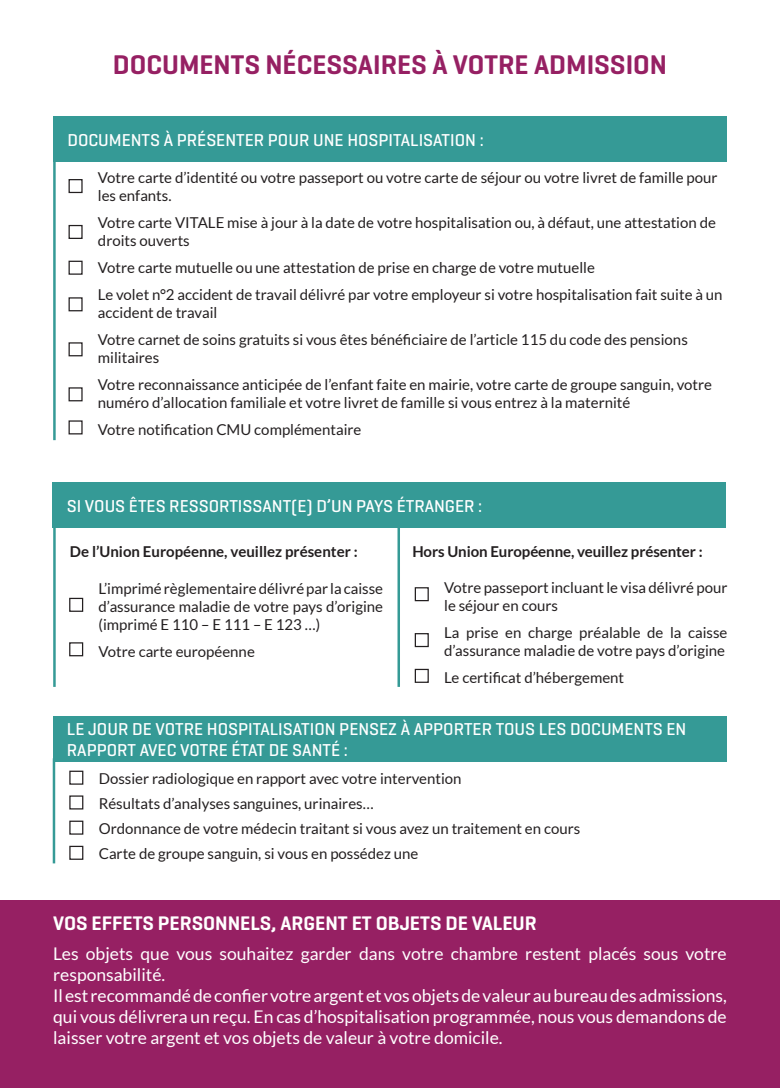
<style>
.page{position:relative;width:780px;height:1088px;background:#fff}
.page>*{position:absolute;margin:0;border:0;box-sizing:border-box;transform-origin:0 0}
.t1{font:600 27.5px "Geogrotesque";color:#962063}
.t2{font:600 20px "Geogrotesque";color:#fff}
.t3{font:17.5px/21px "Lato";color:#fff}
.t4{font:500 17.5px/21px "Geogrotesque";color:#fff}
.t5{font:15px/18px "Lato";color:#231f20}
.t6{font:700 15px "Lato";letter-spacing:-.005em;color:#231f20}
</style>
<div class="page">
<div style="left:0;top:900px;width:780px;height:188px;background:#962063"></div>
<hr style="left:53px;top:758px;width:2px;height:105px;background:#359a96">
<div style="left:53px;top:716px;width:673px;height:45px;background:#359a96"></div>
<div style="left:69px;top:771px;width:14px;height:14px;border:1px solid #231f20"></div>
<div style="left:69px;top:820px;width:14px;height:15px;border:1px solid #231f20"></div>
<div style="left:69px;top:795px;width:14px;height:14px;border:1px solid #231f20"></div>
<div style="left:69px;top:846px;width:14px;height:14px;border:1px solid #231f20"></div>
<hr style="left:53px;top:159px;width:3px;height:281px;background:#359a96">
<div style="left:53px;top:117px;width:673px;height:45px;background:#359a96"></div>
<div style="left:68px;top:179px;width:15px;height:14px;border:1px solid #231f20"></div>
<div style="left:68px;top:261px;width:15px;height:14px;border:1px solid #231f20"></div>
<div style="left:68px;top:225px;width:15px;height:14px;border:1px solid #231f20"></div>
<div style="left:68px;top:297px;width:15px;height:14px;border:1px solid #231f20"></div>
<div style="left:68px;top:342px;width:15px;height:14px;border:1px solid #231f20"></div>
<div style="left:68px;top:387px;width:15px;height:14px;border:1px solid #231f20"></div>
<div style="left:68px;top:420px;width:15px;height:14px;border:1px solid #231f20"></div>
<hr style="left:53px;top:524px;width:3px;height:163px;background:#359a96">
<div style="left:53px;top:483px;width:673px;height:45px;background:#359a96"></div>
<hr style="left:397px;top:524px;width:3px;height:163px;background:#359a96">
<div style="left:69px;top:598px;width:14px;height:14px;border:1px solid #231f20"></div>
<div style="left:69px;top:642px;width:14px;height:14px;border:1px solid #231f20"></div>
<div style="left:414px;top:587px;width:15px;height:14px;border:1px solid #231f20"></div>
<div style="left:414px;top:669px;width:15px;height:14px;border:1px solid #231f20"></div>
<div style="left:414px;top:633px;width:15px;height:14px;border:1px solid #231f20"></div>
<p class="t1" style="left:113px;top:48px;width:555px">DOCUMENTS NÉCESSAIRES À VOTRE ADMISSION</p>
<p class="t4" style="left:67px;top:129px;width:418px">DOCUMENTS À PRÉSENTER POUR UNE HOSPITALISATION :</p>
<p class="t5" style="left:98px;top:169px;width:621px">Votre carte d’identité ou votre passeport ou votre carte de séjour ou votre livret de famille pour les enfants.</p>
<p class="t5" style="left:98px;top:214px;width:619px">Votre carte VITALE mise à jour à la date de votre hospitalisation ou, à défaut, une attestation de droits ouverts</p>
<p class="t5" style="left:98px;top:259px;width:498px">Votre carte mutuelle ou une attestation de prise en charge de votre mutuelle</p>
<p class="t5" style="left:98px;top:286px;width:626px">Le volet n°2 accident de travail délivré par votre employeur si votre hospitalisation fait suite à un accident de travail</p>
<p class="t5" style="left:98px;top:331px;width:591px">Votre carnet de soins gratuits si vous êtes bénéficiaire de l’article 115 du code des pensions militaires</p>
<p class="t5" style="left:98px;top:376px;width:615px">Votre reconnaissance anticipée de l’enfant faite en mairie, votre carte de groupe sanguin, votre numéro d’allocation familiale et votre livret de famille si vous entrez à la maternité</p>
<p class="t5" style="left:98px;top:421px;width:265px">Votre notification CMU complémentaire</p>
<p class="t4" style="left:67px;top:495px;width:417px">SI VOUS ÊTES RESSORTISSANT(E) D’UN PAYS ÉTRANGER :</p>
<p class="t6" style="left:70px;top:543px;width:289px">De l’Union Européenne, veuillez présenter :</p>
<p class="t6" style="left:412px;top:543px;width:292px">Hors Union Européenne, veuillez présenter :</p>
<p class="t5" style="left:99px;top:579px;width:286px;text-align:justify">L’imprimé règlementaire délivré par la caisse d’assurance maladie de votre pays d’origine (imprimé E 110 – E 111 – E 123 …)</p>
<p class="t5" style="left:99px;top:642px;width:158px">Votre carte européenne</p>
<p class="t5" style="left:444px;top:578px;width:285px">Votre passeport incluant le visa délivré pour le séjour en cours</p>
<p class="t5" style="left:444px;top:623px;width:285px">La prise en charge préalable de la caisse d’assurance maladie de votre pays d’origine</p>
<p class="t5" style="left:444px;top:668px;width:181px">Le certificat d’hébergement</p>
<p class="t4" style="left:67px;top:718px;width:621px">LE JOUR DE VOTRE HOSPITALISATION PENSEZ À APPORTER TOUS LES DOCUMENTS EN<br>RAPPORT AVEC VOTRE ÉTAT DE SANTÉ :</p>
<p class="t5" style="left:99px;top:769px;width:364px">Dossier radiologique en rapport avec votre intervention</p>
<p class="t5" style="left:99px;top:794px;width:276px">Résultats d’analyses sanguines, urinaires…</p>
<p class="t5" style="left:99px;top:819px;width:483px">Ordonnance de votre médecin traitant si vous avez un traitement en cours</p>
<p class="t5" style="left:99px;top:844px;width:321px">Carte de groupe sanguin, si vous en possédez une</p>
<p class="t2" style="left:53px;top:910px;width:485px">VOS EFFETS PERSONNELS, ARGENT ET OBJETS DE VALEUR</p>
<p class="t3" style="left:53px;top:943px;width:675px">Les objets que vous souhaitez garder dans votre chambre restent placés sous votre responsabilité.</p>
<p class="t3" style="left:53px;top:985px;width:675px;text-align:justify">Il est recommandé de confier votre argent et vos objets de valeur au bureau des admissions, qui vous délivrera un reçu. En cas d’hospitalisation programmée, nous vous demandons de laisser votre argent et vos objets de valeur à votre domicile.</p>
</div>
